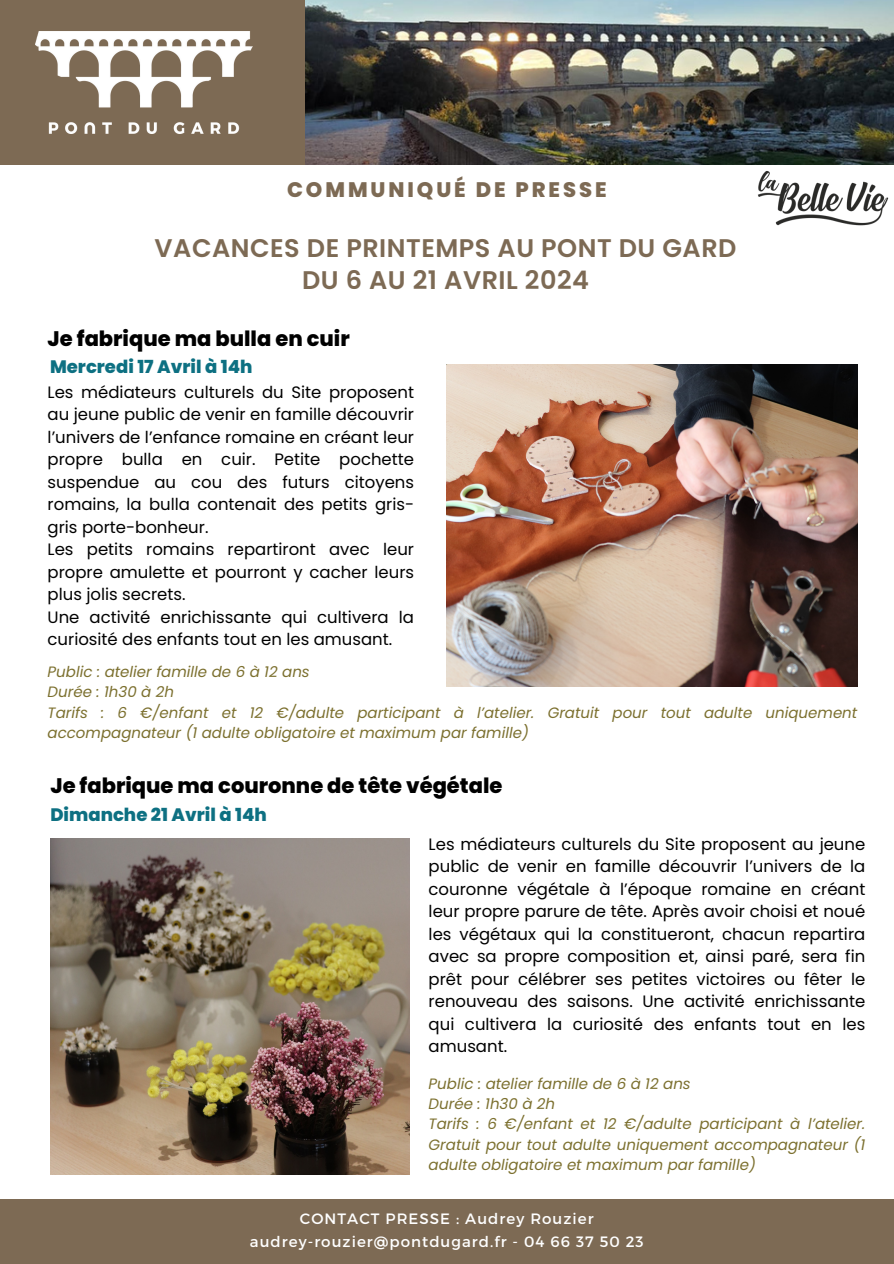
<style>
.page{position:relative;width:894px;height:1264px;background:#fff}
.page>*{position:absolute;margin:0;border:0;box-sizing:border-box;transform-origin:0 0}
.t1{font:600 25.5px "Poppins";letter-spacing:.02em;color:#7d6a54}
.t2{font:800 21px "Poppins";color:#000}
.t3{font:800 21px "Poppins";letter-spacing:.14em;color:#7d6a54}
.t4{font:800 18px "Poppins";color:#0d7082}
.t5{font:16.5px/22.5px "Poppins";color:#000}
.t6{font:italic 15px/20.2px "Poppins";color:#7c702f}
.t7{font:15px "Montserrat";letter-spacing:.07em;color:#fff}
</style>
<div class="page">
<img style="left:305px;top:0;width:588px;height:164px">
<div style="left:0;top:0;width:305px;height:164px;background:#7d6a54"></div>
<img style="left:35px;top:32px;width:217px;height:101px">
<img style="left:750px;top:164px;width:143px;height:62px">
<div style="left:0;top:1198px;width:893px;height:65px;background:#7d6a54"></div>
<img style="left:446px;top:364px;width:411px;height:322px">
<img style="left:50px;top:838px;width:359px;height:336px">
<p class="t3" style="left:287px;top:174px;width:321px">COMMUNIQUÉ DE PRESSE</p>
<p class="t1" style="left:154px;top:230px;width:583px">VACANCES DE PRINTEMPS AU PONT DU GARD</p>
<p class="t1" style="left:302px;top:262px;width:288px">DU 6 AU 21 AVRIL 2024</p>
<h2 class="t2" style="left:48px;top:323px;width:303px">Je fabrique ma bulla en cuir</h2>
<h1 class="t5" style="left:48px;top:381px;width:368px">Les médiateurs culturels du Site proposent au jeune public de venir en famille découvrir l’univers de l’enfance romaine en créant leur propre bulla en cuir. Petite pochette suspendue au cou des futurs citoyens romains, la bulla contenait des petits gris&shy;gris porte-bonheur.<br>Les petits romains repartiront avec leur propre amulette et pourront y cacher leurs plus jolis secrets.<br>Une activité enrichissante qui cultivera la curiosité des enfants tout en les amusant.</h1>
<h1 class="t6" style="left:48px;top:661px;width:263px">Public : atelier famille de 6 à 12 ans</h1>
<h3 class="t6" style="left:48px;top:682px;width:128px">Durée : 1h30 à 2h</h3>
<h4 class="t6" style="left:48px;top:702px;width:811px">Tarifs : 6 €/enfant et 12 €/adulte participant à l’atelier. Gratuit pour tout adulte uniquement accompagnateur (1 adulte obligatoire et maximum par famille)</h4>
<p class="t4" style="left:50px;top:354px;width:204px">Mercredi 17 Avril à 14h</p>
<h3 class="t2" style="left:50px;top:771px;width:453px">Je fabrique ma couronne de tête végétale</h3>
<h4 class="t4" style="left:50px;top:801px;width:218px">Dimanche 21 Avril à 14h</h4>
<p class="t5" style="left:428px;top:832px;width:438px;text-align:justify">Les médiateurs culturels du Site proposent au jeune public de venir en famille découvrir l’univers de la couronne végétale à l’époque romaine en créant leur propre parure de tête. Après avoir choisi et noué les végétaux qui la constitueront, chacun repartira avec sa propre composition et, ainsi paré, sera fin prêt pour célébrer ses petites victoires ou fêter le renouveau des saisons. Une activité enrichissante qui cultivera la curiosité des enfants tout en les amusant.</p>
<h5 class="t6" style="left:428px;top:1073px;width:263px">Public : atelier famille de 6 à 12 ans</h5>
<p class="t6" style="left:428px;top:1093px;width:128px">Durée : 1h30 à 2h</p>
<p class="t6" style="left:428px;top:1114px;width:438px;text-align:justify">Tarifs : 6 €/enfant et 12 €/adulte participant à l’atelier.<br>Gratuit pour tout adulte uniquement accompagnateur (1 adulte obligatoire et maximum par famille)</p>
<h5 class="t7" style="left:300px;top:1208px;width:295px">CONTACT PRESSE : Audrey Rouzier</h5>
<p class="t7" style="left:250px;top:1231px;width:395px">audrey-rouzier@pontdugard.fr - 04 66 37 50 23</p>
</div>
